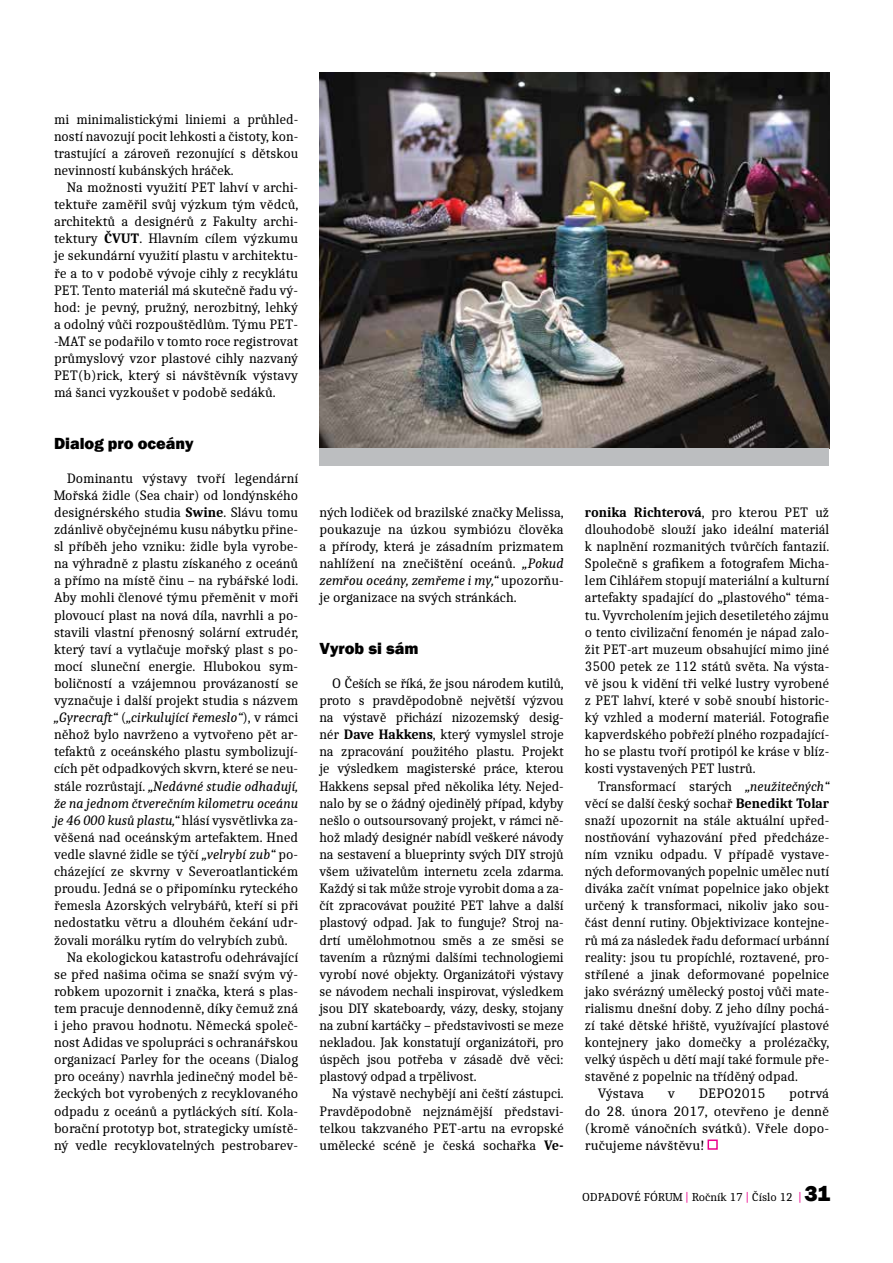
<style>
.page{position:relative;width:893px;height:1263px;background:#fff}
.page>*{position:absolute;margin:0;border:0;box-sizing:border-box;transform-origin:0 0}
.t1{font:800 16.5px "Franklin Gothic";color:#000}
.t2{font:14.25px/17.1px "Caladea";color:#000;text-align:justify;scale:.96 1}
.t3{font:14.25px/17.1px "Caladea";color:#000;text-align:justify}
.t4{font:italic 14.25px "Caladea";color:#000}
.t5{font:12px "Caladea";color:#000}
.s1{font-weight:700}
.s2{font-style:normal}
.s3{font-style:italic}
.s4{color:#ec008c}
.s5{font-family:"Franklin Gothic";font-weight:800;font-size:22.5px}
</style>
<div class="page">
<div style="left:707px;top:1139px;width:11px;height:11px;border:2px solid #ec008c"></div>
<img style="left:319px;top:72px;width:510px;height:376px">
<div style="left:319px;top:448px;width:510px;height:17px;background:#bcbec0"></div>
<p class="t2" style="left:54px;top:110px;width:256px">mi minimalistickými liniemi a průhled&shy;ností navozují pocit lehkosti a čistoty, kon&shy;trastující a zároveň rezonující s dětskou nevinností kubánských hráček.</p>
<p class="t3" style="left:54px;top:178px;width:246px;text-indent:13px">Na možnosti využití PET lahví v archi&shy;tektuře zaměřil svůj výzkum tým vědců, architektů a designérů z Fakulty archi&shy;tektury <span class="s1">ČVUT</span>. Hlavním cílem výzkumu je sekundární využití plastu v architektu&shy;ře a to v podobě vývoje cihly z recyklátu PET. Tento materiál má skutečně řadu vý&shy;hod: je pevný, pružný, nerozbitný, lehký a odolný vůči rozpouštědlům. Týmu PET--MAT se podařilo v tomto roce registrovat průmyslový vzor plastové cihly nazvaný PET(b)rick, který si návštěvník výstavy má šanci vyzkoušet v podobě sedáků.</p>
<p class="t1" style="left:54px;top:432px;width:141px">Dialog pro oceány</p>
<p class="t3" style="left:67px;top:469px;width:233px">Dominantu výstavy tvoří legendární</p>
<p class="t3" style="left:54px;top:486px;width:246px">Mořská židle (Sea chair) od londýnského</p>
<p class="t3" style="left:54px;top:503px;width:246px">designérského studia <span class="s1">Swine</span>. Slávu tomu</p>
<p class="t3" style="left:54px;top:520px;width:246px">zdánlivě obyčejnému kusu nábytku přine-</p>
<p class="t3" style="left:54px;top:537px;width:246px">sl příběh jeho vzniku: židle byla vyrobe-</p>
<p class="t3" style="left:54px;top:555px;width:246px">na výhradně z plastu získaného z oceánů</p>
<p class="t3" style="left:54px;top:572px;width:246px">a přímo na místě činu – na rybářské lodi.</p>
<p class="t3" style="left:54px;top:589px;width:246px">Aby mohli členové týmu přeměnit v moři</p>
<p class="t3" style="left:54px;top:606px;width:246px">plovoucí plast na nová díla, navrhli a po-</p>
<p class="t3" style="left:54px;top:623px;width:246px">stavili vlastní přenosný solární extrudér,</p>
<p class="t3" style="left:54px;top:640px;width:246px">který taví a vytlačuje mořský plast s po-</p>
<p class="t3" style="left:54px;top:657px;width:246px">mocí sluneční energie. Hlubokou sym-</p>
<p class="t3" style="left:54px;top:674px;width:246px">boličností a vzájemnou provázaností se</p>
<p class="t3" style="left:54px;top:691px;width:246px">vyznačuje i další projekt studia s názvem</p>
<p class="t4" style="left:54px;top:709px;width:246px">„Gyrecraft“ <span class="s2">(</span>„cirkulující řemeslo“<span class="s2">), v rámci</span></p>
<p class="t3" style="left:54px;top:726px;width:246px">něhož bylo navrženo a vytvořeno pět ar-</p>
<p class="t3" style="left:54px;top:743px;width:246px">tefaktů z oceánského plastu symbolizují-</p>
<p class="t3" style="left:54px;top:760px;width:246px">cích pět odpadkových skvrn, které se neu-</p>
<p class="t4" style="left:54px;top:777px;width:246px"><span class="s2">stále rozrůstají.</span> „Nedávné studie odhadují,</p>
<p class="t4" style="left:54px;top:794px;width:246px">že na jednom čtverečním kilometru oceánu</p>
<p class="t4" style="left:54px;top:811px;width:246px">je 46 000 kusů plastu,“ <span class="s2">hlásí vysvětlivka za-</span></p>
<p class="t3" style="left:54px;top:828px;width:246px">věšená nad oceánským artefaktem. Hned</p>
<p class="t3" style="left:54px;top:845px;width:246px">vedle slavné židle se týčí <span class="s3">„velrybí zub“</span> po-</p>
<p class="t3" style="left:54px;top:862px;width:246px">cházející ze skvrny v Severoatlantickém</p>
<p class="t3" style="left:54px;top:879px;width:246px">proudu. Jedná se o připomínku ryteckého</p>
<p class="t3" style="left:54px;top:897px;width:246px">řemesla Azorských velrybářů, kteří si při</p>
<p class="t3" style="left:54px;top:914px;width:246px">nedostatku větru a dlouhém čekání udr-</p>
<p class="t3" style="left:54px;top:931px;width:235px">žovali morálku rytím do velrybích zubů.</p>
<p class="t3" style="left:67px;top:948px;width:233px">Na ekologickou katastrofu odehrávající</p>
<p class="t3" style="left:54px;top:965px;width:246px">se před našima očima se snaží svým vý-</p>
<p class="t3" style="left:54px;top:982px;width:246px">robkem upozornit i značka, která s plas-</p>
<p class="t3" style="left:54px;top:999px;width:246px">tem pracuje dennodenně, díky čemuž zná</p>
<p class="t3" style="left:54px;top:1016px;width:246px">i jeho pravou hodnotu. Německá společ-</p>
<p class="t3" style="left:54px;top:1033px;width:246px">nost Adidas ve spolupráci s ochranářskou</p>
<p class="t3" style="left:54px;top:1050px;width:246px">organizací Parley for the oceans (Dialog</p>
<p class="t3" style="left:54px;top:1068px;width:246px">pro oceány) navrhla jedinečný model bě-</p>
<p class="t3" style="left:54px;top:1085px;width:246px">žeckých bot vyrobených z recyklovaného</p>
<p class="t3" style="left:54px;top:1102px;width:246px">odpadu z oceánů a pytláckých sítí. Kola-</p>
<p class="t3" style="left:54px;top:1119px;width:246px">borační prototyp bot, strategicky umístě-</p>
<p class="t3" style="left:54px;top:1136px;width:246px">ný vedle recyklovatelných pestrobarev-</p>
<p class="t3" style="left:319px;top:503px;width:246px">ných lodiček od brazilské značky Melissa, poukazuje na úzkou symbiózu člověka a přírody, která je zásadním prizmatem nahlížení na znečištění oceánů. <span class="s3">„Pokud zemřou oceány, zemřeme i my,“</span> upozorňu&shy;je organizace na svých stránkách.</p>
<p class="t1" style="left:319px;top:637px;width:101px">Vyrob si sám</p>
<p class="t2" style="left:319px;top:674px;width:256px;text-indent:13px">O Češích se říká, že jsou národem kutilů, proto s pravděpodobně největší výzvou na výstavě přichází nizozemský desig&shy;nér <span class="s1">Dave Hakkens</span>, který vymyslel stroje na zpracování použitého plastu. Projekt je výsledkem magisterské práce, kterou Hakkens sepsal před několika léty. Nejed&shy;nalo by se o žádný ojedinělý případ, kdyby nešlo o outsoursovaný projekt, v rámci ně&shy;hož mladý designér nabídl veškeré návody na sestavení a blueprinty svých DIY strojů všem uživatelům internetu zcela zdarma.<br>Každý si tak může stroje vyrobit doma a za&shy;čít zpracovávat použité PET lahve a další plastový odpad. Jak to funguje? Stroj na&shy;drtí umělohmotnou směs a ze směsi se tavením a různými dalšími technologiemi vyrobí nové objekty. Organizátoři výstavy se návodem nechali inspirovat, výsledkem jsou DIY skateboardy, vázy, desky, stojany na zubní kartáčky – představivosti se meze nekladou. Jak konstatují organizátoři, pro úspěch jsou potřeba v zásadě dvě věci: plastový odpad a trpělivost.</p>
<p class="t2" style="left:319px;top:1085px;width:256px;text-indent:13px">Na výstavě nechybějí ani čeští zástupci.<br>Pravděpodobně nejznámější představi&shy;telkou takzvaného PET-artu na evropské umělecké scéně je česká sochařka <span class="s1">Ve-</span></p>
<p class="t2" style="left:585px;top:503px;width:256px"><span class="s1">ronika Richterová</span>, pro kterou PET už dlouhodobě slouží jako ideální materiál k naplnění rozmanitých tvůrčích fantazií.<br>Společně s grafikem a fotografem Micha&shy;lem Cihlářem stopují materiální a kulturní artefakty spadající do „plastového“ téma&shy;tu. Vyvrcholením jejich desetiletého zájmu o tento civilizační fenomén je nápad zalo&shy;žit PET-art muzeum obsahující mimo jiné 3500 petek ze 112 států světa. Na výsta&shy;vě jsou k vidění tři velké lustry vyrobené z PET lahví, které v sobě snoubí historic&shy;ký vzhled a moderní materiál. Fotografie kapverdského pobřeží plného rozpadající&shy;ho se plastu tvoří protipól ke kráse v blíz&shy;kosti vystavených PET lustrů.</p>
<p class="t2" style="left:598px;top:777px;width:243px">Transformací starých <span class="s3">„neužitečných“</span></p>
<p class="t2" style="left:585px;top:794px;width:256px">věcí se další český sochař <span class="s1">Benedikt Tolar</span></p>
<p class="t2" style="left:585px;top:811px;width:256px">snaží upozornit na stále aktuální upřed-</p>
<p class="t2" style="left:585px;top:828px;width:256px">nostňování vyhazování před předcháze-</p>
<p class="t2" style="left:585px;top:845px;width:256px">ním vzniku odpadu. V případě vystave-</p>
<p class="t2" style="left:585px;top:862px;width:256px">ných deformovaných popelnic umělec nutí</p>
<p class="t2" style="left:585px;top:879px;width:256px">diváka začít vnímat popelnice jako objekt</p>
<p class="t2" style="left:585px;top:897px;width:256px">určený k transformaci, nikoliv jako sou-</p>
<p class="t2" style="left:585px;top:914px;width:256px">část denní rutiny. Objektivizace kontejne-</p>
<p class="t2" style="left:585px;top:931px;width:256px">rů má za následek řadu deformací urbánní</p>
<p class="t2" style="left:585px;top:948px;width:256px">reality: jsou tu propíchlé, roztavené, pro-</p>
<p class="t2" style="left:585px;top:965px;width:256px">střílené a jinak deformované popelnice</p>
<p class="t2" style="left:585px;top:982px;width:256px">jako svérázný umělecký postoj vůči mate-</p>
<p class="t2" style="left:585px;top:999px;width:256px">rialismu dnešní doby. Z jeho dílny pochá-</p>
<p class="t2" style="left:585px;top:1016px;width:256px">zí také dětské hřiště, využívající plastové</p>
<p class="t2" style="left:585px;top:1033px;width:256px">kontejnery jako domečky a prolézačky,</p>
<p class="t2" style="left:585px;top:1050px;width:256px">velký úspěch u dětí mají také formule pře-</p>
<p class="t2" style="left:585px;top:1068px;width:223px">stavěné z popelnic na tříděný odpad.</p>
<p class="t3" style="left:598px;top:1085px;width:48px">Výstava</p>
<p class="t3" style="left:668px;top:1085px;width:9px">v</p>
<p class="t3" style="left:699px;top:1085px;width:68px">DEPO2015</p>
<p class="t3" style="left:585px;top:1085px;width:246px;text-indent:204px">potrvá do 28. února 2017, otevřeno je denně (kromě vánočních svátků). Vřele dopo&shy;ručujeme návštěvu!</p>
<p class="t5" style="left:582px;top:1190px;width:250px">ODPADOVÉ FÓRUM <span class="s4">|</span> Ročník 17 <span class="s4">|</span> Číslo 12 <span class="s4">|</span> <span class="s5">31</span></p>
</div>
